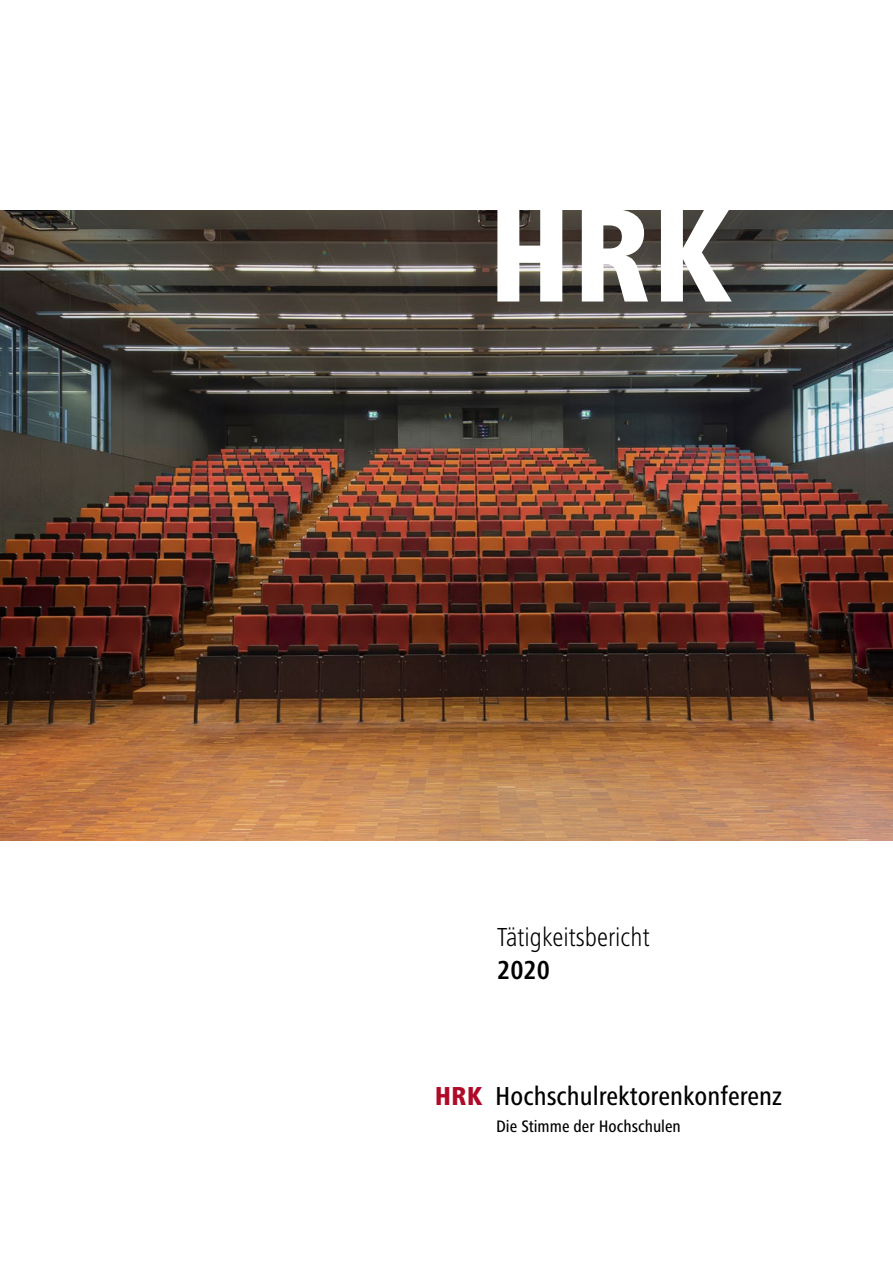
<style>
.page{position:relative;width:893px;height:1263px;background:#fff}
.page>*{position:absolute;margin:0;border:0;box-sizing:border-box;transform-origin:0 0}
.t1{font:800 condensed 138.15px "Frutiger Next LT";color:#fff}
.t2{font:500 condensed 27px "Frutiger Next LT";color:#000}
.t3{font:300 condensed 27px "Frutiger Next LT";color:#000}
.t4{font:700 condensed 27px "Frutiger Next LT";color:#000}
.t5{font:500 condensed 17.25px "Frutiger Next LT";color:#000}
.s1{font-weight:800;color:#af0b28}
</style>
<div class="page">
<img style="left:0;top:210px;width:893px;height:630px">
<h1 class="t1" style="left:488px;top:178px;width:246px">HRK</h1>
<p class="t3" style="left:497px;top:922px;width:154px">Tätigkeitsbericht</p>
<p class="t4" style="left:497px;top:955px;width:54px">2020</p>
<p class="t2" style="left:435px;top:1081px;width:349px"><span class="s1">HRK</span> Hochschulrektorenkonferenz</p>
<p class="t5" style="left:496px;top:1117px;width:186px">Die Stimme der Hochschulen</p>
</div>
